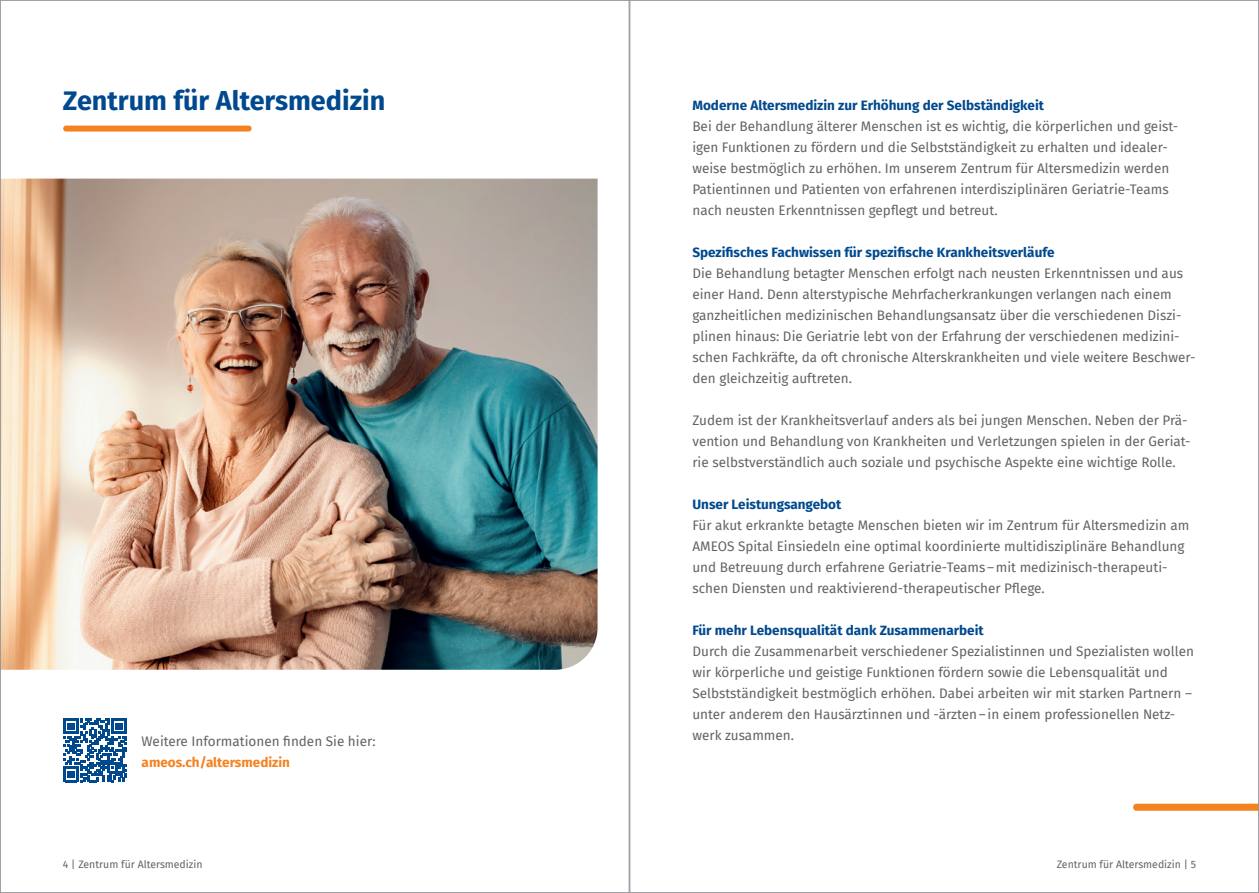
<style>
.page{position:relative;width:1259px;height:893px;background:#fff}
.page>*{position:absolute;margin:0;border:0;box-sizing:border-box;transform-origin:0 0}
.t1{font:700 27px "Fira Sans";color:#01498e}
.Copy{font:13.5px/21px "Fira Sans";color:#636366}
.t2{font:700 13.5px "Fira Sans";color:#01498e}
.Copy-2{font:700 13.5px "Fira Sans";color:#f58220}
.BU{font:10.5px "Fira Sans";color:#636366}
</style>
<div class="page">
<svg style="left:1133px;top:804px;width:124px;height:7px"></svg>
<div style="left:63px;top:126px;width:189px;height:6px;background:#f58220;border-radius:3px"></div>
<img style="left:2px;top:179px;width:595px;height:491px">
<svg style="left:63px;top:718px;width:64px;height:64px"></svg>
<h1 class="t1" style="left:63px;top:78px;width:324px">Zentrum für Altersmedizin</h1>
<p class="Copy" style="left:142px;top:730px;width:235px">Weitere Informationen finden Sie hier:</p>
<p class="Copy-2" style="left:142px;top:751px;width:150px">ameos.ch/altersmedizin</p>
<h4 class="t2" style="left:692px;top:94px;width:353px">Moderne Altersmedizin zur Erhöhung der Selbständigkeit</h4>
<p class="Copy" style="left:692px;top:116px;width:487px">Bei der Behandlung älterer Menschen ist es wichtig, die körperlichen und geist&shy;igen Funktionen zu fördern und die Selbstständigkeit zu erhalten und idealer&shy;weise bestmöglich zu erhöhen. Im unserem Zentrum für Altersmedizin werden Patientinnen und Patienten von erfahrenen interdisziplinären Geriatrie-Teams nach neusten Erkenntnissen gepflegt und betreut.</p>
<h4 class="t2" style="left:692px;top:241px;width:363px">Spezifisches Fachwissen für spezifische Krankheitsverläufe</h4>
<p class="Copy" style="left:692px;top:263px;width:505px">Die Behandlung betagter Menschen erfolgt nach neusten Erkenntnissen und aus einer Hand. Denn alterstypische Mehrfacherkrankungen verlangen nach einem ganzheitlichen medizinischen Behandlungsansatz über die verschiedenen Diszi&shy;plinen hinaus: Die Geriatrie lebt von der Erfahrung der verschiedenen medizini&shy;schen Fachkräfte, da oft chronische Alterskrankheiten und viele weitere Beschwer&shy;den gleichzeitig auftreten.</p>
<p class="Copy" style="left:692px;top:410px;width:500px">Zudem ist der Krankheitsverlauf anders als bei jungen Menschen. Neben der Prä&shy;vention und Behandlung von Krankheiten und Verletzungen spielen in der Geriat&shy;rie selbstverständlich auch soziale und psychische Aspekte eine wichtige Rolle.</p>
<h4 class="t2" style="left:692px;top:493px;width:150px">Unser Leistungsangebot</h4>
<p class="Copy" style="left:692px;top:515px;width:498px">Für akut erkrankte betagte Menschen bieten wir im Zentrum für Altersmedizin am AMEOS Spital Einsiedeln eine optimal koordinierte multidisziplinäre Behandlung und Betreuung durch erfahrene Geriatrie-Teams–mit medizinisch-therapeuti&shy;schen Diensten und reaktivierend-therapeutischer Pflege.</p>
<h4 class="t2" style="left:692px;top:619px;width:293px">Für mehr Lebensqualität dank Zusammenarbeit</h4>
<p class="Copy" style="left:692px;top:641px;width:503px">Durch die Zusammenarbeit verschiedener Spezialistinnen und Spezialisten wollen wir körperliche und geistige Funktionen fördern sowie die Lebensqualität und Selbstständigkeit bestmöglich erhöhen. Dabei arbeiten wir mit starken Partnern – unter anderem den Hausärztinnen und -ärzten–in einem professionellen Netz&shy;werk zusammen.</p>
<p class="BU" style="left:63px;top:856px;width:141px">4 | Zentrum für Altersmedizin</p>
<p class="BU" style="left:1056px;top:856px;width:141px">Zentrum für Altersmedizin | 5</p>
</div>
